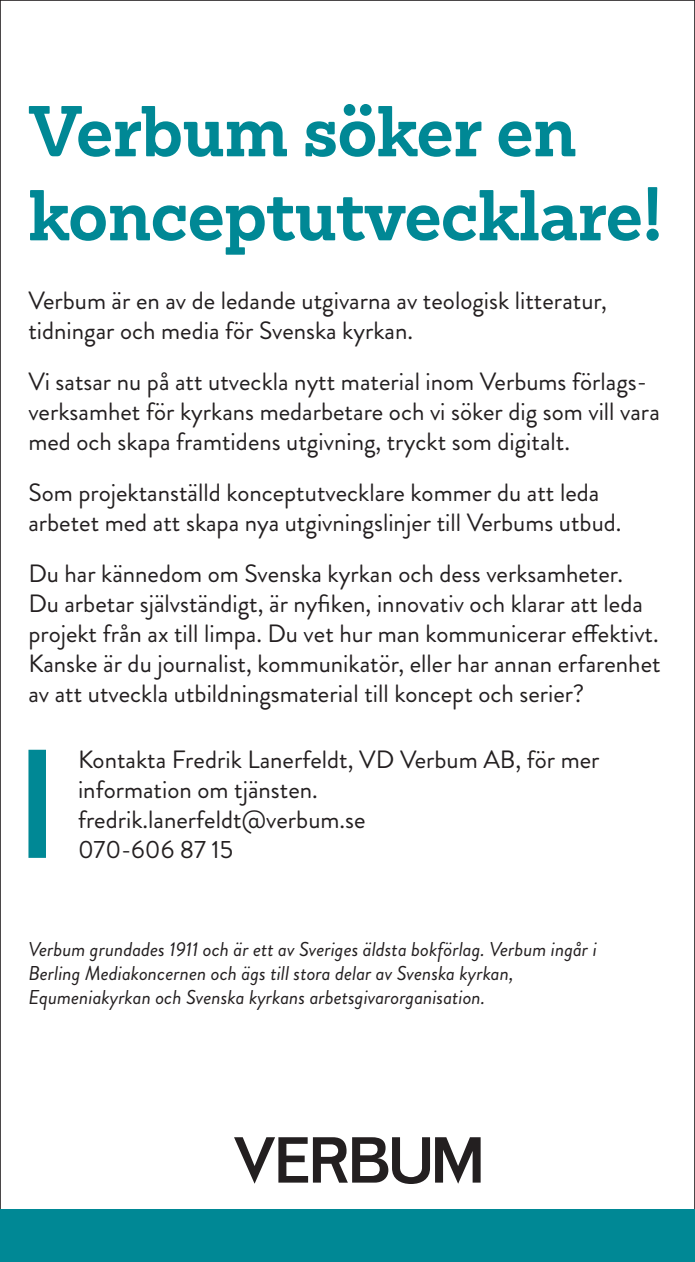
<style>
.page{position:relative;width:695px;height:1262px;background:#fff}
.page>*{position:absolute;margin:0;border:0;box-sizing:border-box;transform-origin:0 0}
.t1{font:700 70px/84px "Sanchez Niu";letter-spacing:-.01em;color:#008895}
.t2{font:25px/30px "Brandon Grotesque";color:#231f20}
.t3{font:italic 20px/24px "Brandon Grotesque";color:#231f20}
</style>
<div class="page">
<svg style="left:234px;top:1137px;width:246px;height:46px"></svg>
<div style="left:0;top:1209px;width:694px;height:52px;background:#008895"></div>
<div style="left:28px;top:749px;width:18px;height:108px;background:#008895"></div>
<h1 class="t1" style="left:28px;top:87px;width:636px">Verbum söker en konceptutvecklare!</h1>
<p class="t2" style="left:28px;top:285px;width:580px">Verbum är en av de ledande utgivarna av teologisk litteratur, tidningar och media för Svenska kyrkan.</p>
<p class="t2" style="left:28px;top:366px;width:633px">Vi satsar nu på att utveckla nytt material inom Verbums förlags&shy;verksamhet för kyrkans medarbetare och vi söker dig som vill vara med och skapa framtidens utgivning, tryckt som digitalt.</p>
<p class="t2" style="left:28px;top:478px;width:594px">Som projektanställd konceptutvecklare kommer du att leda arbetet med att skapa nya utgivningslinjer till Verbums utbud.</p>
<p class="t2" style="left:28px;top:559px;width:633px">Du har kännedom om Svenska kyrkan och dess verksamheter.<br>Du arbetar självständigt, är nyfiken, innovativ och klarar att leda projekt från ax till limpa. Du vet hur man kommunicerar effektivt.<br>Kanske är du journalist, kommunikatör, eller har annan erfarenhet av att utveckla utbildningsmaterial till koncept och serier?</p>
<p class="t2" style="left:78px;top:744px;width:523px">Kontakta Fredrik Lanerfeldt, VD Verbum AB, för mer information om tjänsten. fredrik.lanerfeldt@verbum.se<br>070-606 87 15</p>
<p class="t3" style="left:28px;top:937px;width:570px">Verbum grundades 1911 och är ett av Sveriges äldsta bokförlag. Verbum ingår i<br>Berling Mediakoncernen och ägs till stora delar av Svenska kyrkan,<br>Equmeniakyrkan och Svenska kyrkans arbetsgivarorganisation.</p>
</div>
